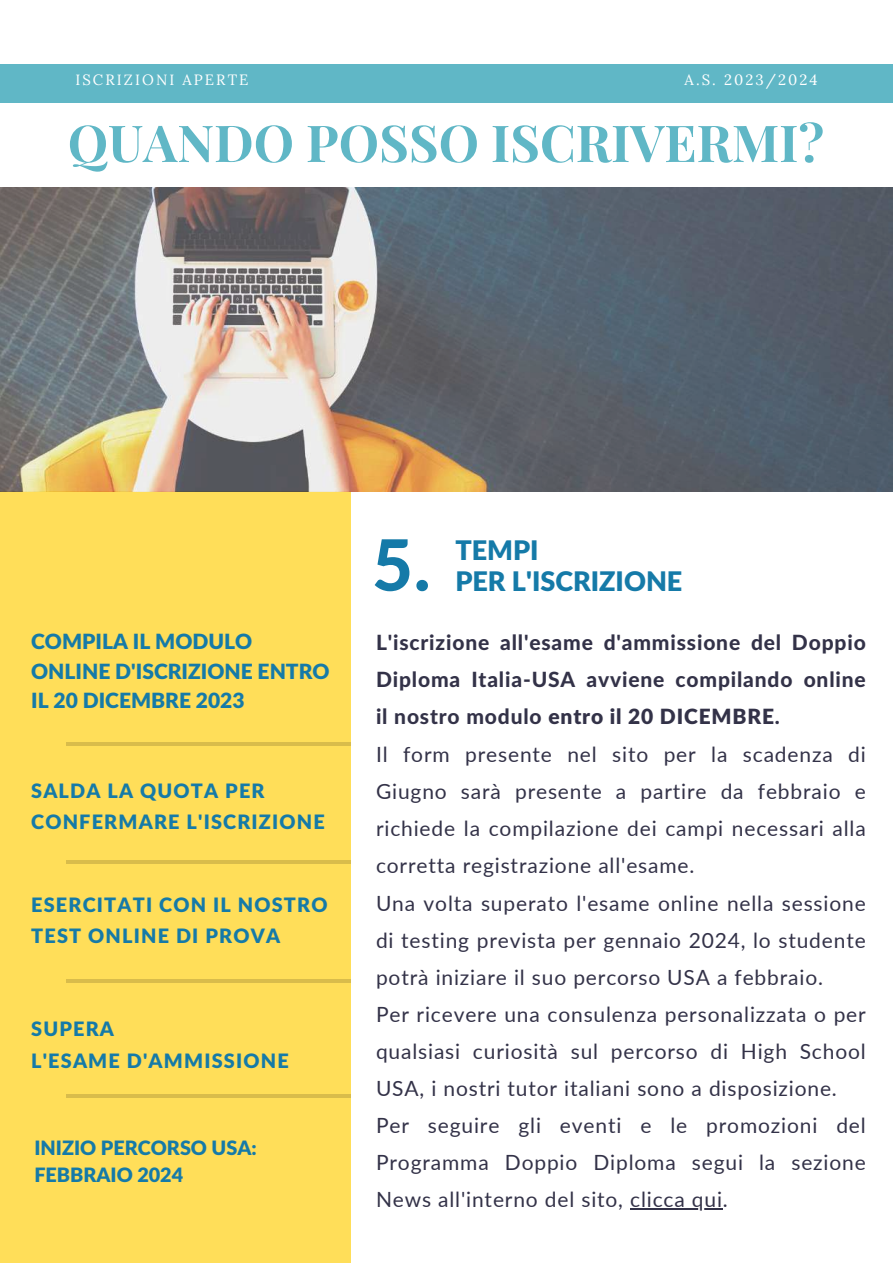
<style>
.page{position:relative;width:893px;height:1264px;background:#fff}
.page>*{position:absolute;margin:0;border:0;box-sizing:border-box;transform-origin:0 0}
.t1{font:800 70.8px "Lato Latin";color:#157aa8}
.t2{font:700 51px "Playfair Display";color:#60b7c6}
.t3{font:900 27px/30.3px "Lato Latin";color:#157aa8}
.t4{font:21px/37px "Lato";letter-spacing:.04em;color:#333248}
.t5{font:800 21px/37px "Lato Latin";letter-spacing:.04em;color:#333248;text-align:justify}
.t6{font:900 21px/29.2px "Lato Latin";color:#157aa8}
.t7{font:900 19.8px/31.5px "Lato Latin";letter-spacing:.06em;color:#157aa8}
.t8{font:900 19.8px/27px "Lato Latin";color:#157aa8}
.t9{font:14.85px "Lora";letter-spacing:.14em;color:#fff}
.s1{font-weight:900}
</style>
<div class="page">
<div style="left:0;top:64px;width:892px;height:38px;background:#60b7c6"></div>
<div style="left:0;top:491px;width:350px;height:771px;background:#ffde59"></div>
<hr style="left:66px;top:742px;width:284px;height:4px;background:#d9bc4b">
<hr style="left:66px;top:860px;width:284px;height:3px;background:#000">
<hr style="left:66px;top:979px;width:284px;height:4px;background:#d9bc4b">
<svg style="left:66px;top:1093px;width:285px;height:4px"></svg>
<img style="left:0;top:188px;width:892px;height:303px">
<hr style="left:630px;top:1208px;width:92px;height:1px;background:#333248">
<p class="t9" style="left:75px;top:70px;width:175px">ISCRIZIONI APERTE</p>
<p class="t9" style="left:684px;top:70px;width:134px">A.S. 2023/2024</p>
<h2 class="t2" style="left:68px;top:107px;width:758px">QUANDO POSSO ISCRIVERMI?</h2>
<h1 class="t1" style="left:372px;top:533px;width:60px">5.</h1>
<p class="t3" style="left:455px;top:537px;width:228px">TEMPI<br>PER L'ISCRIZIONE</p>
<p class="t6" style="left:31px;top:628px;width:300px">COMPILA IL MODULO<br>ONLINE D'ISCRIZIONE ENTRO<br>IL 20 DICEMBRE 2023</p>
<p class="t5" style="left:376px;top:624px;width:491px">L'iscrizione all'esame d'ammissione del Doppio Diploma Italia-USA avviene compilando online il nostro modulo <span class="s1">entro il 20 DICEMBRE</span>.</p>
<p class="t4" style="left:376px;top:735px;width:491px">Il form presente nel sito per la scadenza di Giugno sarà presente a partire da febbraio e richiede la compilazione dei campi necessari alla corretta registrazione all'esame.<br>Una volta superato l'esame online nella sessione di testing prevista per gennaio 2024, lo studente potrà iniziare il suo percorso USA a febbraio.<br>Per ricevere una consulenza personalizzata o per qualsiasi curiosità sul percorso di High School USA, i nostri tutor italiani sono a disposizione.<br>Per seguire gli eventi e le promozioni del Programma Doppio Diploma segui la sezione News all'interno del sito, clicca qui.</p>
<p class="t7" style="left:31px;top:776px;width:295px">SALDA LA QUOTA PER<br>CONFERMARE L'ISCRIZIONE</p>
<p class="t7" style="left:31px;top:889px;width:298px">ESERCITATI CON IL NOSTRO<br>TEST ONLINE DI PROVA</p>
<p class="t7" style="left:31px;top:1014px;width:259px">SUPERA<br>L'ESAME D'AMMISSIONE</p>
<p class="t8" style="left:34px;top:1134px;width:224px">INIZIO PERCORSO USA:<br>FEBBRAIO 2024</p>
</div>
